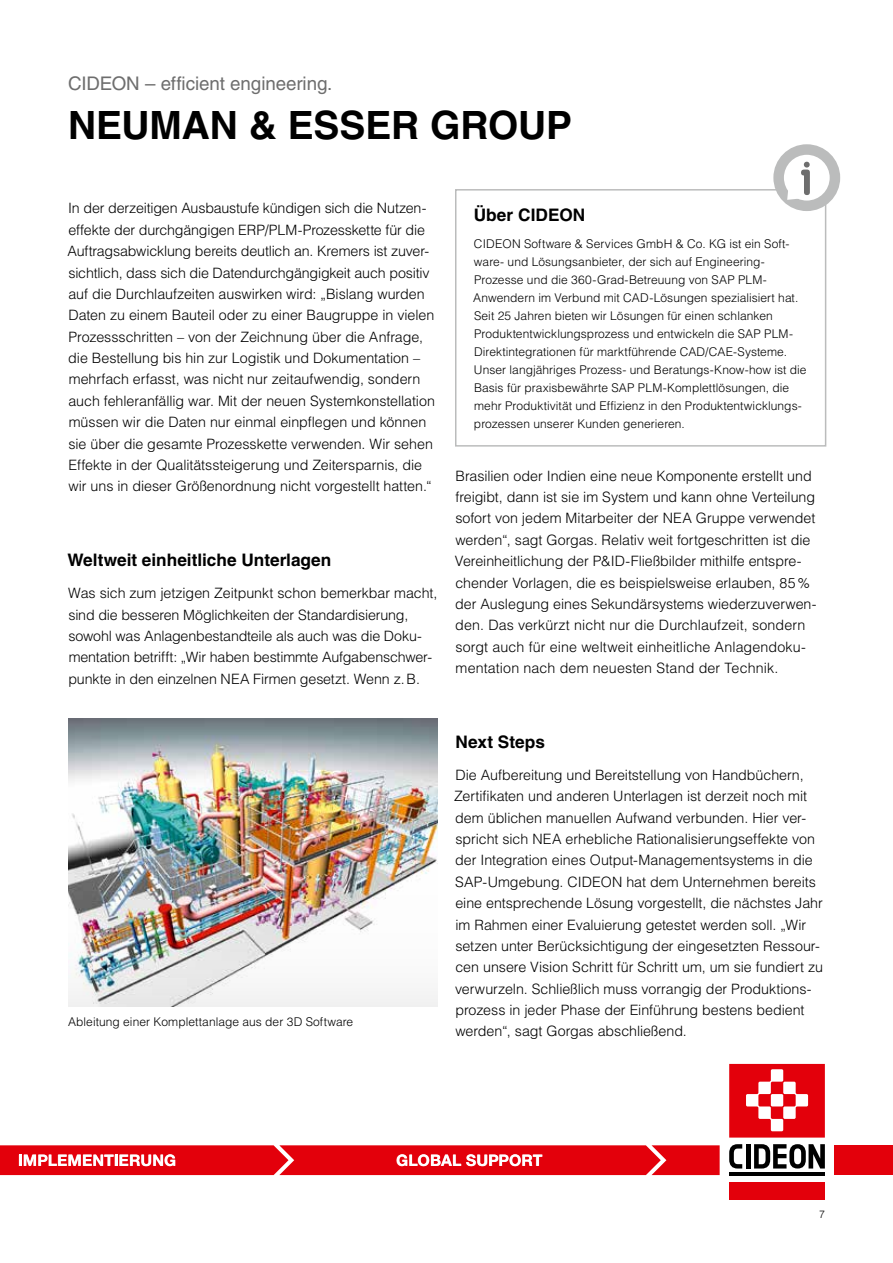
<style>
.page{position:relative;width:893px;height:1263px;background:#fff}
.page>*{position:absolute;margin:0;border:0;box-sizing:border-box;transform-origin:0 0}
.t1{font:700 39px "Helvetica LT Std";letter-spacing:-.005em;color:#000}
.t2{font:18.75px "Helvetica LT Std";letter-spacing:-.005em;color:#6e6e6e}
.t3{font:700 17.25px "Helvetica LT Std";color:#000}
.t4{font:700 15.75px "Helvetica Neue LTW1 G";letter-spacing:.01em;color:#fff}
.t5{font:300 14.25px/21.3px "Helvetica LT Std";letter-spacing:-.005em;color:#000}
.t6{font:300 12px/18px "Helvetica LT Std";letter-spacing:.005em;color:#000}
.t7{font:300 10.5px "Helvetica LT Std";color:#000}
</style>
<div class="page">
<div style="left:834px;top:1145px;width:59px;height:30px;background:#e3000b"></div>
<svg style="left:729px;top:1063px;width:96px;height:137px"></svg>
<div style="left:729px;top:1182px;width:96px;height:17px;background:#e3000b"></div>
<svg style="left:729px;top:1064px;width:96px;height:73px"></svg>
<hr style="left:729px;top:1172px;width:96px;height:4px;background:#000">
<svg style="left:729px;top:1144px;width:13px;height:24px"></svg>
<hr style="left:746px;top:1144px;width:4px;height:24px;background:#000">
<svg style="left:754px;top:1144px;width:71px;height:24px"></svg>
<svg style="left:0;top:1145px;width:720px;height:30px;background:#e61d27"></svg>
<div style="left:455px;top:189px;width:371px;height:258px;border:2px solid #bbbcbc"></div>
<svg style="left:779px;top:150px;width:56px;height:56px"></svg>
<div style="left:773px;top:144px;width:67px;height:67px;border:10px solid #bbbcbc;border-radius:50%"></div>
<svg style="left:787px;top:162px;width:23px;height:38px"></svg>
<img style="left:68px;top:719px;width:370px;height:103px">
<img style="left:68px;top:822px;width:370px;height:185px">
<h2 class="t2" style="left:68px;top:73px;width:266px">CIDEON – efficient engineering.</h2>
<h1 class="t1" style="left:68px;top:101px;width:506px">NEUMAN &amp; ESSER GROUP</h1>
<p class="t5" style="left:68px;top:198px;width:369px">In der derzeitigen Ausbaustufe kündigen sich die Nutzen&shy;effekte der durchgängigen ERP/PLM-Prozesskette für die Auftragsabwicklung bereits deutlich an. Kremers ist zuver&shy;sichtlich, dass sich die Datendurchgängigkeit auch positiv auf die Durchlaufzeiten auswirken wird: „Bislang wurden Daten zu einem Bauteil oder zu einer Baugruppe in vielen Prozessschritten – von der Zeichnung über die Anfrage, die Bestellung bis hin zur Logistik und Dokumentation – mehrfach erfasst, was nicht nur zeitaufwendig, sondern auch fehleranfällig war. Mit der neuen Systemkonstellation müssen wir die Daten nur einmal einpflegen und können sie über die gesamte Prozesskette verwenden. Wir sehen Effekte in der Qualitätssteigerung und Zeitersparnis, die wir uns in dieser Größenordnung nicht vorgestellt hatten.“</p>
<p class="t3" style="left:67px;top:549px;width:266px">Weltweit einheitliche Unterlagen</p>
<p class="t5" style="left:68px;top:582px;width:371px">Was sich zum jetzigen Zeitpunkt schon bemerkbar macht, sind die besseren Möglichkeiten der Standardisierung, sowohl was Anlagenbestandteile als auch was die Doku&shy;mentation betrifft: „Wir haben bestimmte Aufgabenschwer&shy;punkte in den einzelnen NEA Firmen gesetzt. Wenn z.B.</p>
<p class="t3" style="left:474px;top:204px;width:113px">Über CIDEON</p>
<p class="t6" style="left:473px;top:235px;width:335px">CIDEON Software &amp; Services GmbH &amp; Co. KG ist ein Soft&shy;ware- und Lösungsanbieter, der sich auf Engineering-Prozesse und die 360-Grad-Betreuung von SAP PLM-Anwendern im Verbund mit CAD-Lösungen spezialisiert hat.<br>Seit 25 Jahren bieten wir Lösungen für einen schlanken Produktentwicklungsprozess und entwickeln die SAP PLM-Direktintegrationen für marktführende CAD/CAE-Systeme.<br>Unser langjähriges Prozess- und Beratungs-Know-how ist die Basis für praxisbewährte SAP PLM-Komplettlösungen, die mehr Produktivität und Effizienz in den Produktentwicklungs&shy;prozessen unserer Kunden generieren.</p>
<p class="t5" style="left:455px;top:465px;width:363px">Brasilien oder Indien eine neue Komponente erstellt und freigibt, dann ist sie im System und kann ohne Verteilung sofort von jedem Mitarbeiter der NEA Gruppe verwendet werden“, sagt Gorgas. Relativ weit fortgeschritten ist die Vereinheitlichung der P&amp;ID-Fließbilder mithilfe entspre&shy;chender Vorlagen, die es beispielsweise erlauben, 85% der Auslegung eines Sekundärsystems wiederzuverwen&shy;den. Das verkürzt nicht nur die Durchlaufzeit, sondern sorgt auch für eine weltweit einheitliche Anlagendoku&shy;mentation nach dem neuesten Stand der Technik.</p>
<p class="t6" style="left:68px;top:1012px;width:287px">Ableitung einer Komplettanlage aus der 3D Software</p>
<p class="t3" style="left:455px;top:731px;width:91px">Next Steps</p>
<p class="t5" style="left:454px;top:764px;width:371px">Die Aufbereitung und Bereitstellung von Handbüchern, Zertifikaten und anderen Unterlagen ist derzeit noch mit dem üblichen manuellen Aufwand verbunden. Hier ver&shy;spricht sich NEA erhebliche Rationalisierungseffekte von der Integration eines Output-Managementsystems in die SAP-Umgebung. CIDEON hat dem Unternehmen bereits eine entsprechende Lösung vorgestellt, die nächstes Jahr im Rahmen einer Evaluierung getestet werden soll. „Wir setzen unter Berücksichtigung der eingesetzten Ressour&shy;cen unsere Vision Schritt für Schritt um, um sie fundiert zu verwurzeln. Schließlich muss vorrangig der Produktions&shy;prozess in jeder Phase der Einführung bestens bedient werden“, sagt Gorgas abschließend.</p>
<p class="t4" style="left:18px;top:1150px;width:159px">IMPLEMENTIERUNG</p>
<p class="t4" style="left:396px;top:1150px;width:148px">GLOBAL SUPPORT</p>
<p class="t7" style="left:819px;top:1208px;width:7px">7</p>
</div>
